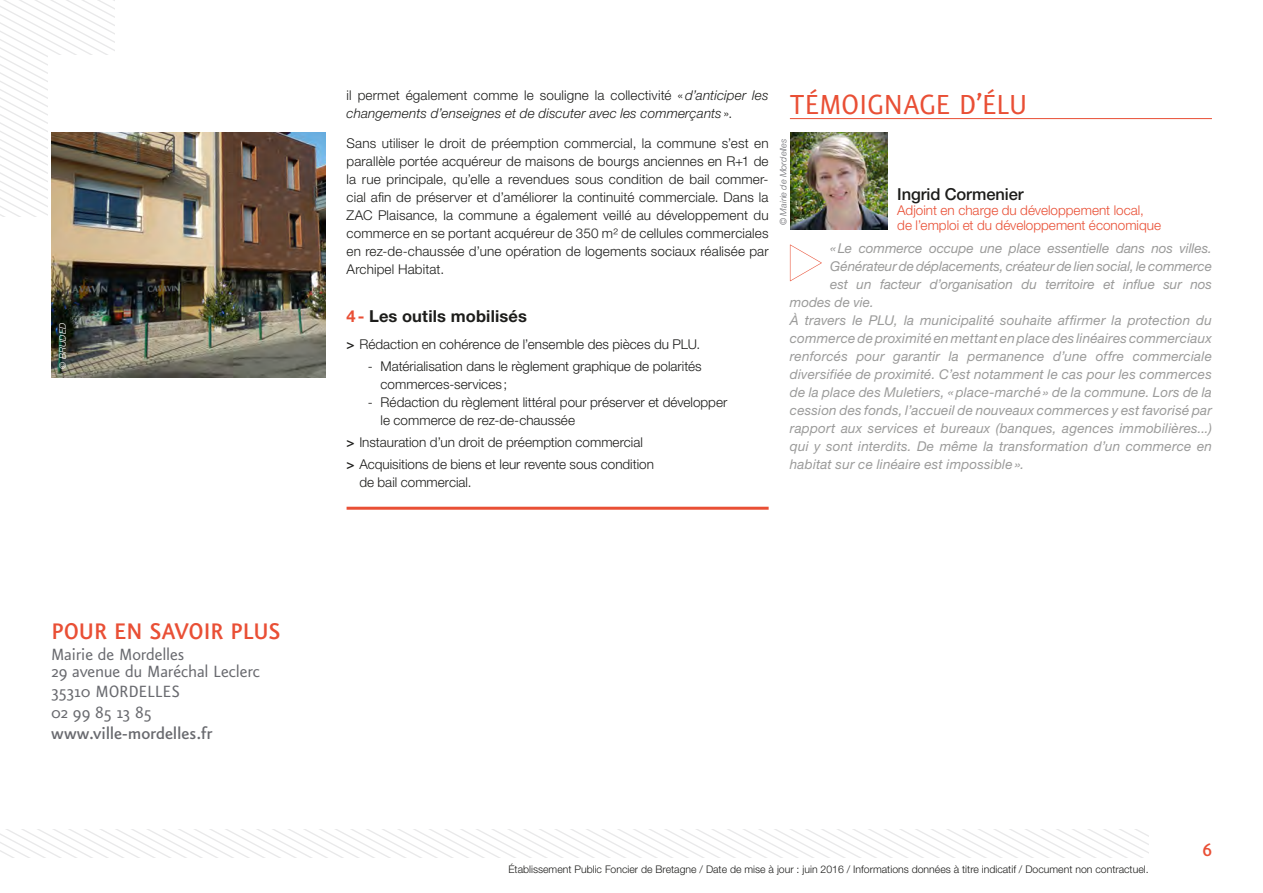
<style>
.page{position:relative;width:1263px;height:893px;background:#fff}
.page>*{position:absolute;margin:0;border:0;box-sizing:border-box;transform-origin:0 0}
.Témoignages{font:33px "Eureka Sans";letter-spacing:-.015em;color:#e94f35}
.NotesTitre{font:500 27px "Eureka Sans";letter-spacing:-.015em;color:#e94f35}
.t1{font:500 21px "Eureka Sans";color:#e94f35}
.NoteAdresse{font:19.5px/16.5px "Eureka Sans";letter-spacing:-.01em;color:#696a6f}
.NoteInternet{font:500 19.5px "Eureka Sans";letter-spacing:-.01em;color:#696a6f}
.t2{font:700 16.5px "Helvetica Neue LT Std";letter-spacing:.01em;color:#1d1d1b}
.Inter_-_Flèche{font:500 16.5px "Helvetica Neue LT Std";letter-spacing:-.005em;color:#1d1d1b}
.Texte_Courant{font:300 13.5px/18px "Helvetica Neue LT Std";color:#1d1d1b}
.TemoignageTexteCoura{font:italic 13.5px/18px "Helvetica Neue LT Std";letter-spacing:-.005em;color:#9b9b9a;text-align:justify}
.Texte_Courant-2{font:italic 300 13.5px/18px "Helvetica Neue LT Std";letter-spacing:.01em;color:#1d1d1b}
.Inter_-_Flèche-2{font:300 13.5px/15px "Helvetica Neue LT Std";color:#e94f35}
.t3{font:300 10.5px "Helvetica Neue LT Std";color:#1d1d1b}
.SchémaTexte{font:italic 300 9px "Helvetica Neue LT Std";letter-spacing:.01em;color:#696a6f}
.SchémaTexte-2{font:italic 300 9px "Helvetica Neue LT Std";letter-spacing:.01em;color:#fff}
.s1{font-style:normal}
.s2{color:#e94f35}
.s3{font-weight:500}
</style>
<div class="page">
<svg style="left:0;top:829px;width:1149px;height:28px"></svg>
<svg style="left:0;top:0;width:114px;height:216px"></svg>
<div style="left:48px;top:55px;width:132px;height:181px;background:#fff"></div>
<hr style="left:347px;top:507px;width:422px;height:3px;background:#e94f35">
<hr style="left:790px;top:118px;width:422px;height:1px;background:#e94f35">
<svg style="left:790px;top:244px;width:32px;height:37px"></svg>
<img style="left:791px;top:133px;width:97px;height:97px">
<img style="left:51px;top:133px;width:274px;height:244px">
<p class="SchémaTexte-2" style="left:57px;top:368px;width:47px;rotate:-90deg">© BRUDED</p>
<p class="NotesTitre" style="left:51px;top:618px;width:231px">POUR EN SAVOIR PLUS</p>
<p class="NoteAdresse" style="left:51px;top:647px;width:211px">Mairie de Mordelles<br>29 avenue du Maréchal Leclerc</p>
<p class="NoteAdresse" style="left:51px;top:684px;width:131px">35310 MORDELLES</p>
<p class="NoteAdresse" style="left:51px;top:705px;width:102px">02 99 85 13 85</p>
<p class="NoteInternet" style="left:51px;top:724px;width:163px">www.ville-mordelles.fr</p>
<p class="Texte_Courant-2" style="left:347px;top:86px;width:424px"><span class="s1">il permet également comme le souligne la collectivité «</span>d’anticiper les changements d’enseignes et de discuter avec les commerçants <span class="s1">».</span></p>
<p class="Texte_Courant" style="left:347px;top:134px;width:424px;text-align:justify">Sans utiliser le droit de préemption commercial, la commune s’est en parallèle portée acquéreur de maisons de bourgs anciennes en R+1 de la rue principale, qu’elle a revendues sous condition de bail commer&shy;cial afin de préserver et d’améliorer la continuité commerciale. Dans la ZAC Plaisance, la commune a également veillé au développement du commerce en se portant acquéreur de 350 m² de cellules commerciales en rez‑de‑chaussée d’une opération de logements sociaux réalisée par Archipel Habitat.</p>
<p class="t2" style="left:347px;top:306px;width:182px"><span class="s2">4-</span> Les outils mobilisés</p>
<p class="Texte_Courant" style="left:347px;top:335px;width:355px"><span class="s3">&gt;</span> Rédaction en cohérence de l’ensemble des pièces du PLU.</p>
<p class="Texte_Courant" style="left:381px;top:357px;width:323px;text-indent:-13px">- Matérialisation dans le règlement graphique de polarités commerces-services;</p>
<p class="Texte_Courant" style="left:381px;top:393px;width:348px;text-indent:-13px">- Rédaction du règlement littéral pour préserver et développer le commerce de rez-de-chaussée</p>
<p class="Texte_Courant" style="left:347px;top:433px;width:298px"><span class="s3">&gt;</span> Instauration d’un droit de préemption commercial</p>
<p class="Texte_Courant" style="left:359px;top:455px;width:296px;text-indent:-13px"><span class="s3">&gt;</span> Acquisitions de biens et leur revente sous condition de bail commercial.</p>
<p class="Témoignages" style="left:790px;top:89px;width:239px">TÉMOIGNAGE D’ÉLU</p>
<p class="SchémaTexte" style="left:778px;top:225px;width:88px;rotate:-90deg">© Mairie de Mordelles</p>
<p class="Inter_-_Flèche" style="left:897px;top:184px;width:128px">Ingrid Cormenier</p>
<p class="Inter_-_Flèche-2" style="left:897px;top:202px;width:265px">Adjoint en charge du développement local, de l’emploi et du développement économique</p>
<p class="TemoignageTexteCoura" style="left:830px;top:239px;width:383px">«Le commerce occupe une place essentielle dans nos villes.</p>
<p class="TemoignageTexteCoura" style="left:830px;top:257px;width:383px">Générateur de déplacements, créateur de lien social, le commerce</p>
<p class="TemoignageTexteCoura" style="left:830px;top:275px;width:383px">est un facteur d’organisation du territoire et influe sur nos</p>
<p class="TemoignageTexteCoura" style="left:790px;top:293px;width:85px">modes de vie.</p>
<p class="TemoignageTexteCoura" style="left:790px;top:311px;width:424px">À travers le PLU, la municipalité souhaite affirmer la protection du commerce de proximité en mettant en place des linéaires commerciaux renforcés pour garantir la permanence d’une offre commerciale diversifiée de proximité. C’est notamment le cas pour les commerces de la place des Muletiers, «place-marché» de la commune. Lors de la cession des fonds, l’accueil de nouveaux commerces y est favorisé par rapport aux services et bureaux (banques, agences immobilières...) qui y sont interdits. De même la transformation d’un commerce en habitat sur ce linéaire est impossible».</p>
<h3 class="t1" style="left:1202px;top:839px;width:11px">6</h3>
<p class="t3" style="left:508px;top:863px;width:642px">Établissement Public Foncier de Bretagne / Date de mise à jour : juin 2016 / Informations données à titre indicatif / Document non contractuel.</p>
</div>
